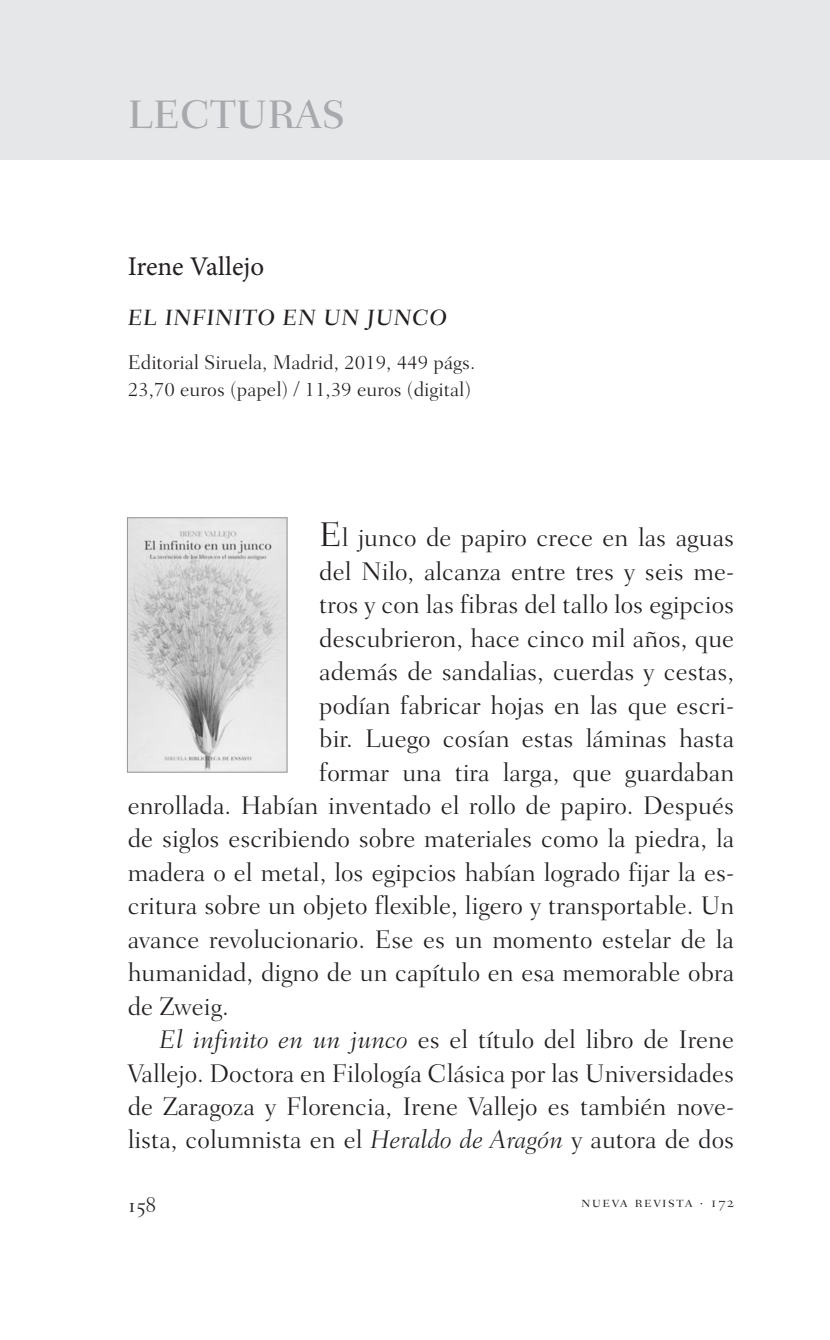
<style>
.page{position:relative;width:830px;height:1340px;background:#fff}
.page>*{position:absolute;margin:0;border:0;box-sizing:border-box;transform-origin:0 0}
.t1{font:500 40.5px "Fairfield";color:#a8a9ad}
.t2{font:27px "Minion Pro";color:#231f20}
.t3{font:300 25.88px "Fairfield";color:#231f20}
.t4{font:22.5px "Fairfield Medium Caption";letter-spacing:.025em;color:#231f20}
.t5{font:22.5px "Fairfield Light SC";color:#231f20}
.t6{font:300 20.25px/27px "Fairfield";color:#231f20}
.t7{font:15.75px "Fairfield Light SC";letter-spacing:.1em;color:#231f20}
.s1{font-size:34.88px}
.s2{font-style:italic}
</style>
<div class="page">
<div style="left:0;top:0;width:829px;height:159px;background:#e6e7e9"></div>
<img style="left:129px;top:519px;width:156px;height:251px">
<div style="left:127px;top:517px;width:160px;height:255px;border:1px solid #939598"></div>
<h1 class="t1" style="left:128px;top:91px;width:219px">LECTURAS</h1>
<p class="t2" style="left:128px;top:248px;width:138px">Irene Vallejo</p>
<p class="t4" style="left:128px;top:304px;width:321px">EL INFINITO EN UN JUNCO</p>
<p class="t6" style="left:128px;top:349px;width:349px">Editorial Siruela, Madrid, 2019, 449 págs.<br>23,70 euros (papel) / 11,39 euros (digital)</p>
<p class="t3" style="left:319px;top:523px;width:416px"><span class="s1">E</span>l junco de papiro crece en las aguas</p>
<p class="t3" style="left:319px;top:556px;width:416px">del Nilo, alcanza entre tres y seis me-</p>
<p class="t3" style="left:319px;top:590px;width:416px">tros y con las fibras del tallo los egipcios</p>
<p class="t3" style="left:319px;top:623px;width:416px">descubrieron, hace cinco mil años, que</p>
<p class="t3" style="left:319px;top:657px;width:416px">además de sandalias, cuerdas y cestas,</p>
<p class="t3" style="left:319px;top:690px;width:416px">podían fabricar hojas en las que escri-</p>
<p class="t3" style="left:319px;top:724px;width:416px">bir. Luego cosían estas láminas hasta</p>
<p class="t3" style="left:319px;top:757px;width:416px">formar una tira larga, que guardaban</p>
<p class="t3" style="left:128px;top:790px;width:607px">enrollada. Habían inventado el rollo de papiro. Después</p>
<p class="t3" style="left:128px;top:824px;width:607px">de siglos escribiendo sobre materiales como la piedra, la</p>
<p class="t3" style="left:128px;top:857px;width:607px">madera o el metal, los egipcios habían logrado fijar la es-</p>
<p class="t3" style="left:128px;top:891px;width:607px">critura sobre un objeto flexible, ligero y transportable. Un</p>
<p class="t3" style="left:128px;top:924px;width:607px">avance revolucionario. Ese es un momento estelar de la</p>
<p class="t3" style="left:128px;top:958px;width:607px">humanidad, digno de un capítulo en esa memorable obra</p>
<p class="t3" style="left:128px;top:991px;width:103px">de Zweig.</p>
<p class="t3" style="left:159px;top:1024px;width:576px"><span class="s2">El infinito en un junco</span> es el título del libro de Irene</p>
<p class="t3" style="left:128px;top:1058px;width:607px">Vallejo. Doctora en Filología Clásica por las Universidades</p>
<p class="t3" style="left:128px;top:1091px;width:607px">de Zaragoza y Florencia, Irene Vallejo es también nove-</p>
<p class="t3" style="left:128px;top:1125px;width:607px">lista, columnista en el <span class="s2">Heraldo de Aragón</span> y autora de dos</p>
<p class="t5" style="left:128px;top:1193px;width:30px">158</p>
<p class="t7" style="left:581px;top:1193px;width:154px">nueva revista · 172</p>
</div>
